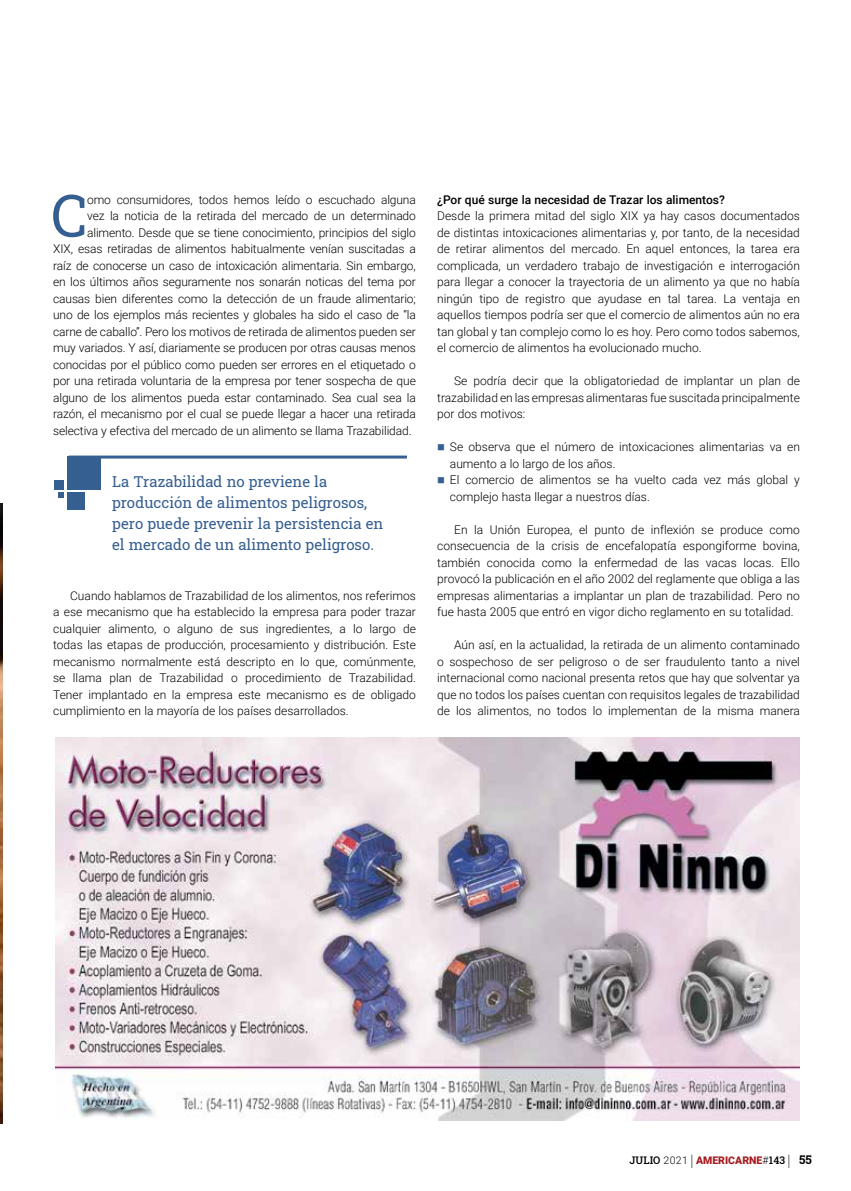
<style>
.page{position:relative;width:851px;height:1191px;background:#fff}
.page>*{position:absolute;margin:0;border:0;box-sizing:border-box;transform-origin:0 0}
.t1{font:58.35px "Roboto Slab";color:#365f91}
.t2{font:15px/21px "Roboto Slab";color:#365f91}
.t3{font:300 12px/16.5px "Roboto";letter-spacing:-.01em;color:#000;text-align:justify}
.t4{font:500 12px "Roboto";color:#000}
.t5{font:900 10.5px "Roboto";color:#a71c20}
.s1{color:#365f91}
.s2{font-family:"Roboto Slab";font-weight:500;color:#000}
.s3{font-weight:300;color:#000}
.s4{font-weight:300;font-size:15.75px;color:#000}
.s5{font-family:"Roboto Slab";font-weight:300;color:#000}
.s6{font-family:"Roboto Slab";font-weight:700;font-size:12px;color:#000}
</style>
<div class="page">
<img style="left:55px;top:737px;width:744px;height:383px">
<svg style="left:2px;top:789px;width:1px;height:54px"></svg>
<img style="left:0;top:503px;width:2px;height:620px">
<div style="left:67px;top:455px;width:34px;height:34px;background:#365f91"></div>
<div style="left:67px;top:492px;width:17px;height:18px;background:#365f91"></div>
<div style="left:54px;top:480px;width:10px;height:9px;background:#365f91"></div>
<svg style="left:59px;top:492px;width:5px;height:6px"></svg>
<hr style="left:69px;top:455px;width:338px;height:3px;background:#365f91">
<h1 class="t1" style="left:51px;top:175px;width:38px">C</h1>
<p class="t3" style="left:87px;top:191px;width:330px">omo consumidores, todos hemos leído o escuchado alguna</p>
<p class="t3" style="left:87px;top:207px;width:330px">vez la noticia de la retirada del mercado de un determinado</p>
<p class="t3" style="left:87px;top:224px;width:330px">alimento. Desde que se tiene conocimiento, principios del siglo</p>
<p class="t3" style="left:53px;top:240px;width:364px">XIX, esas retiradas de alimentos habitualmente venían suscitadas a</p>
<p class="t3" style="left:53px;top:257px;width:364px">raíz de conocerse un caso de intoxicación alimentaria. Sin embargo,</p>
<p class="t3" style="left:53px;top:273px;width:364px">en los últimos años seguramente nos sonarán noticas del tema por</p>
<p class="t3" style="left:53px;top:290px;width:364px">causas bien diferentes como la detección de un fraude alimentario;</p>
<p class="t3" style="left:53px;top:306px;width:364px">uno de los ejemplos más recientes y globales ha sido el caso de “la</p>
<p class="t3" style="left:53px;top:323px;width:364px">carne de caballo”. Pero los motivos de retirada de alimentos pueden ser</p>
<p class="t3" style="left:53px;top:339px;width:364px">muy variados. Y así, diariamente se producen por otras causas menos</p>
<p class="t3" style="left:53px;top:356px;width:364px">conocidas por el público como pueden ser errores en el etiquetado o</p>
<p class="t3" style="left:53px;top:372px;width:364px">por una retirada voluntaria de la empresa por tener sospecha de que</p>
<p class="t3" style="left:53px;top:389px;width:364px">alguno de los alimentos pueda estar contaminado. Sea cual sea la</p>
<p class="t3" style="left:53px;top:405px;width:364px">razón, el mecanismo por el cual se puede llegar a hacer una retirada</p>
<p class="t3" style="left:53px;top:422px;width:360px">selectiva y efectiva del mercado de un alimento se llama Trazabilidad.</p>
<p class="t2" style="left:112px;top:471px;width:273px">La Trazabilidad no previene la producción de alimentos peligrosos, pero puede prevenir la persistencia en el mercado de un alimento peligroso.</p>
<p class="t3" style="left:53px;top:587px;width:364px;text-indent:17px">Cuando hablamos de Trazabilidad de los alimentos, nos referimos a ese mecanismo que ha establecido la empresa para poder trazar cualquier alimento, o alguno de sus ingredientes, a lo largo de todas las etapas de producción, procesamiento y distribución. Este mecanismo normalmente está descripto en lo que, comúnmente, se llama plan de Trazabilidad o procedimiento de Trazabilidad.<br>Tener implantado en la empresa este mecanismo es de obligado cumplimiento en la mayoría de los países desarrollados.</p>
<p class="t4" style="left:437px;top:191px;width:289px">¿Por qué surge la necesidad de Trazar los alimentos?</p>
<p class="t3" style="left:437px;top:207px;width:364px">Desde la primera mitad del siglo XIX ya hay casos documentados de distintas intoxicaciones alimentarias y, por tanto, de la necesidad de retirar alimentos del mercado. En aquel entonces, la tarea era complicada, un verdadero trabajo de investigación e interrogación para llegar a conocer la trayectoria de un alimento ya que no había ningún tipo de registro que ayudase en tal tarea. La ventaja en aquellos tiempos podría ser que el comercio de alimentos aún no era tan global y tan complejo como lo es hoy. Pero como todos sabemos, el comercio de alimentos ha evolucionado mucho.</p>
<p class="t3" style="left:437px;top:372px;width:364px;text-indent:17px">Se podría decir que la obligatoriedad de implantar un plan de trazabilidad en las empresas alimentaras fue suscitada principalmente por dos motivos:</p>
<p class="t3" style="left:450px;top:438px;width:351px;text-indent:-13px"><span class="s1">■</span> Se observa que el número de intoxicaciones alimentarias va en aumento a lo largo de los años.</p>
<p class="t3" style="left:450px;top:471px;width:351px;text-indent:-13px"><span class="s1">■</span> El comercio de alimentos se ha vuelto cada vez más global y complejo hasta llegar a nuestros días.</p>
<p class="t3" style="left:437px;top:521px;width:364px;text-indent:17px">En la Unión Europea, el punto de inflexión se produce como consecuencia de la crisis de encefalopatía espongiforme bovina, también conocida como la enfermedad de las vacas locas. Ello provocó la publicación en el año 2002 del reglamente que obliga a las empresas alimentarias a implantar un plan de trazabilidad. Pero no fue hasta 2005 que entró en vigor dicho reglamento en su totalidad.</p>
<p class="t3" style="left:437px;top:636px;width:364px;text-indent:17px">Aún así, en la actualidad, la retirada de un alimento contaminado o sospechoso de ser peligroso o de ser fraudulento tanto a nivel internacional como nacional presenta retos que hay que solventar ya que no todos los países cuentan con requisitos legales de trazabilidad de los alimentos, no todos lo implementan de la misma manera</p>
<p class="t5" style="left:629px;top:1153px;width:184px"><span class="s2">JULIO</span> <span class="s3">2021</span> <span class="s4">|</span> AMERICARNE<span class="s5">#</span><span class="s2">143</span> <span class="s4">|</span> <span class="s6">55</span></p>
</div>
